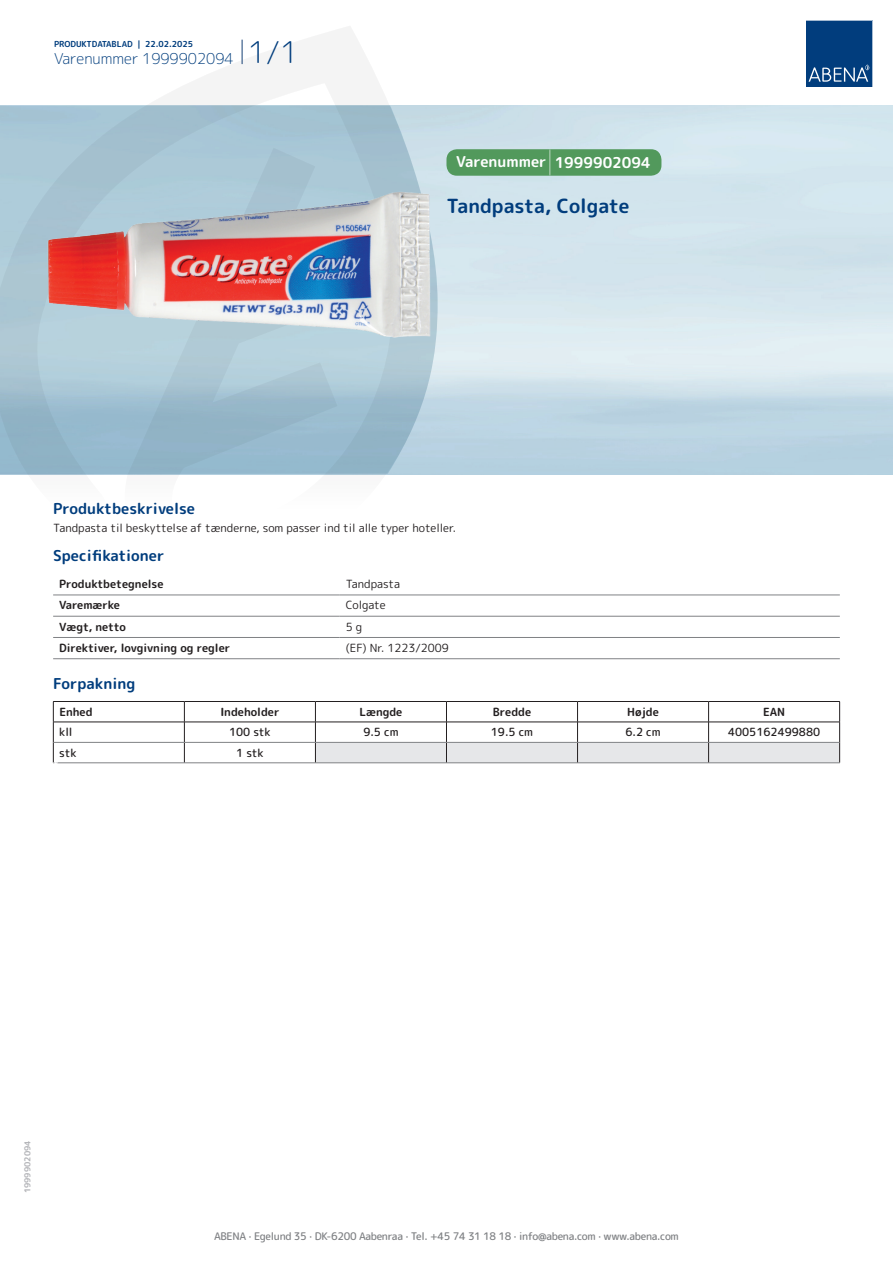
<style>
.page{position:relative;width:893px;height:1263px;background:#fff}
.page>*{position:absolute;margin:0;border:0;box-sizing:border-box;transform-origin:0 0}
.t1{font:700 19.5px "Rounded Mplus 1 c";letter-spacing:-.005em;color:#013d7d}
.t2{font:700 15px "Rounded Mplus 1 c";color:#013d7d}
.t3{font:300 15px "Rounded Mplus 1 c";color:#013d7d}
.t4{font:700 15px "Rounded Mplus 1 c";color:#fff}
.t5{font:11.25px "Rounded Mplus 1 c";color:#231f20}
.t6{font:700 11.25px "Rounded Mplus 1 c";color:#231f20}
.t7{font:500 11.25px "Rounded Mplus 1 c";color:#231f20}
.t8{font:500 10.5px "Rounded Mplus 1 c";letter-spacing:-.03em;color:#808285}
.t9{font:700 10.5px "Rounded Mplus 1 c";color:#fff}
.t10{font:700 8.25px "Rounded Mplus 1 c";color:#013d7d}
.t11{font:700 8.25px "Rounded Mplus 1 c";color:#b2b3b7}
.s1{font-size:30px}
.s2{font-size:25.5px}
</style>
<div class="page">
<svg style="left:0;top:26px;width:439px;height:569px"></svg>
<svg style="left:0;top:106px;width:438px;height:368px;background:#a5c3d2"></svg>
<svg style="left:242px;top:40px;width:1px;height:24px"></svg>
<svg style="left:806px;top:20px;width:67px;height:67px;background:#144b86"></svg>
<img style="left:47px;top:190px;width:384px;height:148px">
<hr style="left:53px;top:595px;width:287px;height:1px;background:#808285">
<hr style="left:340px;top:595px;width:500px;height:1px;background:#808285">
<hr style="left:53px;top:616px;width:287px;height:1px;background:#808285">
<hr style="left:340px;top:616px;width:500px;height:1px;background:#808285">
<hr style="left:53px;top:637px;width:287px;height:1px;background:#808285">
<hr style="left:340px;top:637px;width:500px;height:1px;background:#808285">
<hr style="left:53px;top:658px;width:287px;height:1px;background:#808285">
<hr style="left:340px;top:658px;width:500px;height:1px;background:#808285">
<hr style="left:53px;top:701px;width:131px;height:1px;background:#231f20">
<hr style="left:184px;top:701px;width:131px;height:1px;background:#231f20">
<hr style="left:315px;top:701px;width:131px;height:1px;background:#231f20">
<hr style="left:446px;top:701px;width:131px;height:1px;background:#231f20">
<hr style="left:577px;top:701px;width:132px;height:1px;background:#231f20">
<hr style="left:709px;top:701px;width:131px;height:1px;background:#231f20">
<hr style="left:53px;top:722px;width:131px;height:1px;background:#231f20">
<hr style="left:184px;top:722px;width:131px;height:1px;background:#231f20">
<svg style="left:53px;top:702px;width:1px;height:60px"></svg>
<svg style="left:184px;top:702px;width:1px;height:60px"></svg>
<svg style="left:315px;top:702px;width:525px;height:60px"></svg>
<hr style="left:54px;top:742px;width:130px;height:1px;background:#808285">
<hr style="left:184px;top:742px;width:131px;height:1px;background:#808285">
<hr style="left:315px;top:742px;width:131px;height:1px;background:#808285">
<hr style="left:446px;top:742px;width:131px;height:1px;background:#808285">
<hr style="left:577px;top:742px;width:132px;height:1px;background:#808285">
<hr style="left:709px;top:742px;width:130px;height:1px;background:#808285">
<hr style="left:53px;top:762px;width:131px;height:1px;background:#808285">
<hr style="left:184px;top:762px;width:131px;height:1px;background:#808285">
<hr style="left:315px;top:762px;width:131px;height:1px;background:#808285">
<hr style="left:446px;top:762px;width:131px;height:1px;background:#808285">
<hr style="left:577px;top:762px;width:132px;height:1px;background:#808285">
<hr style="left:709px;top:762px;width:131px;height:1px;background:#808285">
<div style="left:446px;top:149px;width:215px;height:27px;background:#52995c;border-radius:10px"></div>
<p class="t10" style="left:54px;top:38px;width:141px">PRODUKTDATABLAD | 22.02.2025</p>
<h2 class="t3" style="left:54px;top:48px;width:246px">Varenummer 1999902094 <span class="s1">1/1</span></h2>
<h2 class="t4" style="left:456px;top:152px;width:196px">Varenummer <span class="s2">|</span> 1999902094</h2>
<h1 class="t1" style="left:446px;top:192px;width:184px">Tandpasta, Colgate</h1>
<h2 class="t2" style="left:53px;top:498px;width:143px">Produktbeskrivelse</h2>
<p class="t5" style="left:53px;top:520px;width:404px">Tandpasta til beskyttelse af tænderne, som passer ind til alle typer hoteller.</p>
<h2 class="t2" style="left:53px;top:545px;width:113px">Specifikationer</h2>
<p class="t6" style="left:59px;top:576px;width:106px">Produktbetegnelse</p>
<p class="t5" style="left:346px;top:576px;width:56px">Tandpasta</p>
<p class="t6" style="left:59px;top:597px;width:62px">Varemærke</p>
<p class="t5" style="left:346px;top:597px;width:41px">Colgate</p>
<p class="t6" style="left:59px;top:618px;width:68px">Vægt, netto</p>
<p class="t5" style="left:346px;top:618px;width:18px">5 g</p>
<p class="t6" style="left:59px;top:640px;width:173px">Direktiver, lovgivning og regler</p>
<p class="t5" style="left:346px;top:640px;width:104px">(EF) Nr. 1223/2009</p>
<h2 class="t2" style="left:53px;top:673px;width:84px">Forpakning</h2>
<p class="t6" style="left:59px;top:704px;width:35px">Enhed</p>
<p class="t6" style="left:220px;top:704px;width:61px">Indeholder</p>
<p class="t6" style="left:359px;top:704px;width:44px">Længde</p>
<p class="t6" style="left:493px;top:704px;width:40px">Bredde</p>
<p class="t6" style="left:627px;top:704px;width:33px">Højde</p>
<p class="t6" style="left:763px;top:704px;width:24px">EAN</p>
<p class="t7" style="left:59px;top:724px;width:15px">kll</p>
<p class="t7" style="left:229px;top:724px;width:43px">100 stk</p>
<p class="t7" style="left:363px;top:724px;width:37px">9.5 cm</p>
<p class="t7" style="left:491px;top:724px;width:44px">19.5 cm</p>
<p class="t7" style="left:625px;top:724px;width:37px">6.2 cm</p>
<p class="t7" style="left:728px;top:724px;width:94px">4005162499880</p>
<p class="t7" style="left:59px;top:745px;width:19px">stk</p>
<p class="t7" style="left:236px;top:745px;width:29px">1 stk</p>
<p class="t9" style="left:53px;top:758px;width:7px">*</p>
<p class="t11" style="left:22px;top:1193px;width:54px;rotate:-90deg">1999902094</p>
<p class="t8" style="left:214px;top:1229px;width:466px">ABENA · Egelund 35 · DK-6200 Aabenraa · Tel. +45 74 31 18 18 · info@abena.com · www.abena.com</p>
</div>
